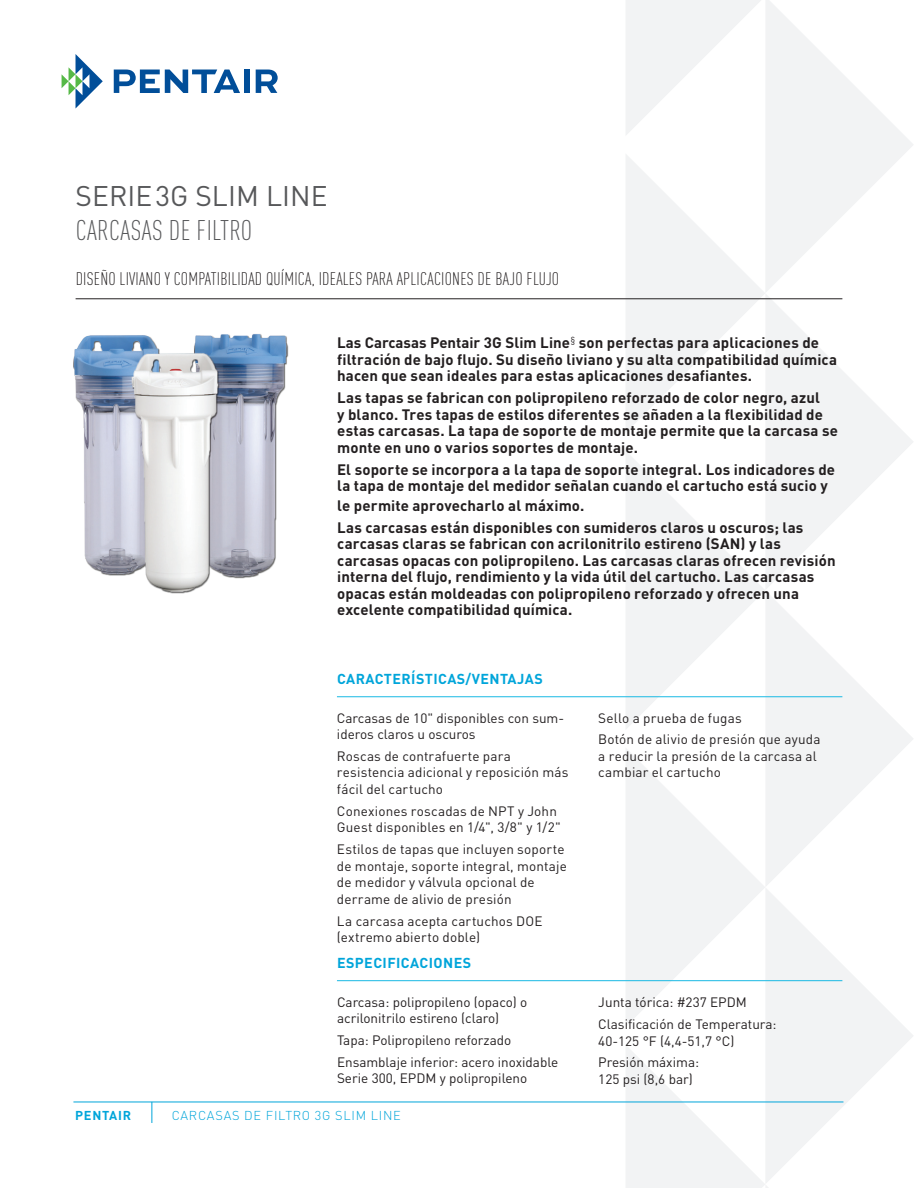
<style>
.page{position:relative;width:918px;height:1188px;background:#fff}
.page>*{position:absolute;margin:0;border:0;box-sizing:border-box;transform-origin:0 0}
.BrandedProductLine_T{font:300 condensed 28.05px "DIN Pro";letter-spacing:.01em;color:#57585a}
.BrandedProductLine_T-2{font:28.05px "DIN Pro";color:#57585a}
.Head-Pentek_product{font:300 condensed 18px "DIN Pro";letter-spacing:.01em;color:#231f20}
.Pentek_-_bold_intro{font:700 15px/16.5px "DIN Pro";letter-spacing:.01em;color:#231f20}
.Body{font:700 15px/16.5px "DIN Pro";letter-spacing:.01em;color:#231f20}
.Pentek_blue_cap_head{font:700 14.25px "DIN Pro";letter-spacing:.03em;color:#00a5da}
.Sub_Blue{font:13.5px/16.5px "DIN Pro";letter-spacing:.01em;color:#231f20}
.Material_Constrction{font:13.5px/16.5px "DIN Pro";color:#231f20}
.Pentek_Features_Bene{font:13.5px/16.5px "DIN Pro";color:#231f20}
.C_Descriptor_InfoLin{font:300 12.75px "DIN Pro";letter-spacing:.06em;color:#00a5da}
.C_SolutionsPlatform{font:700 12.75px "DIN Pro";letter-spacing:.06em;color:#00a5da}
</style>
<div class="page">
<svg style="left:626px;top:0;width:287px;height:153px"></svg>
<svg style="left:626px;top:153px;width:287px;height:297px"></svg>
<svg style="left:626px;top:450px;width:287px;height:297px"></svg>
<svg style="left:626px;top:747px;width:287px;height:433px"></svg>
<svg style="left:626px;top:1044px;width:143px;height:144px"></svg>
<hr style="left:73px;top:1102px;width:770px;height:1px;background:#00a5da">
<svg style="left:62px;top:54px;width:41px;height:55px"></svg>
<svg style="left:114px;top:70px;width:126px;height:23px"></svg>
<div style="left:244px;top:70px;width:5px;height:23px;background:#014e99"></div>
<svg style="left:256px;top:70px;width:22px;height:23px"></svg>
<hr style="left:76px;top:298px;width:766px;height:1px;background:#231f20">
<svg style="left:152px;top:1102px;width:1px;height:21px"></svg>
<img style="left:73px;top:334px;width:216px;height:260px">
<hr style="left:337px;top:696px;width:505px;height:1px;background:#19b9e4">
<hr style="left:337px;top:980px;width:505px;height:1px;background:#19b9e4">
<p class="BrandedProductLine_T-2" style="left:76px;top:174px;width:253px">SERIE3G SLIM LINE</p>
<p class="BrandedProductLine_T" style="left:76px;top:210px;width:178px">CARCASAS DE FILTRO</p>
<p class="Head-Pentek_product" style="left:76px;top:266px;width:485px">DISEÑO LIVIANO Y COMPATIBILIDAD QUÍMICA, IDEALES PARA APLICACIONES DE BAJO FLUJO</p>
<p class="Pentek_-_bold_intro" style="left:337px;top:333px;width:501px">Las Carcasas Pentair 3G Slim Line<sup>§</sup> son perfectas para aplicaciones de filtración de bajo flujo. Su diseño liviano y su alta compatibilidad química hacen que sean ideales para estas aplicaciones desafiantes.</p>
<p class="Body" style="left:337px;top:388px;width:502px">Las tapas se fabrican con polipropileno reforzado de color negro, azul<br>y blanco. Tres tapas de estilos diferentes se añaden a la flexibilidad de estas carcasas. La tapa de soporte de montaje permite que la carcasa se monte en uno o varios soportes de montaje.</p>
<p class="Body" style="left:337px;top:459px;width:499px">El soporte se incorpora a la tapa de soporte integral. Los indicadores de la tapa de montaje del medidor señalan cuando el cartucho está sucio y</p>
<p class="Body" style="left:337px;top:495px;width:249px">le permite aprovecharlo al máximo.</p>
<p class="Pentek_-_bold_intro" style="left:337px;top:517px;width:500px">Las carcasas están disponibles con sumideros claros u oscuros; las carcasas claras se fabrican con acrilonitrilo estireno (SAN) y las carcasas opacas con polipropileno. Las carcasas claras ofrecen revisión interna del flujo, rendimiento y la vida útil del cartucho. Las carcasas opacas están moldeadas con polipropileno reforzado y ofrecen una excelente compatibilidad química.</p>
<p class="Pentek_blue_cap_head" style="left:337px;top:667px;width:207px">CARACTERÍSTICAS/VENTAJAS</p>
<p class="Pentek_Features_Bene" style="left:337px;top:708px;width:229px">Carcasas de 10" disponibles con sum&shy;ideros claros u oscuros</p>
<p class="Sub_Blue" style="left:337px;top:747px;width:233px">Roscas de contrafuerte para resistencia adicional y reposición más fácil del cartucho</p>
<p class="Sub_Blue" style="left:337px;top:801px;width:225px">Conexiones roscadas de NPT y John<br>Guest disponibles en 1/4", 3/8" y 1/2"</p>
<p class="Sub_Blue" style="left:337px;top:840px;width:231px">Estilos de tapas que incluyen soporte de montaje, soporte integral, montaje de medidor y válvula opcional de derrame de alivio de presión</p>
<p class="Sub_Blue" style="left:337px;top:911px;width:207px">La carcasa acepta cartuchos DOE (extremo abierto doble)</p>
<p class="Pentek_blue_cap_head" style="left:337px;top:951px;width:136px">ESPECIFICACIONES</p>
<p class="Material_Constrction" style="left:337px;top:993px;width:192px">Carcasa: polipropileno (opaco) o acrilonitrilo estireno (claro)</p>
<p class="Material_Constrction" style="left:337px;top:1031px;width:176px">Tapa: Polipropileno reforzado</p>
<p class="Material_Constrction" style="left:337px;top:1052px;width:223px">Ensamblaje inferior: acero inoxidable<br>Serie 300, EPDM y polipropileno</p>
<p class="C_SolutionsPlatform" style="left:75px;top:1105px;width:58px">PENTAIR</p>
<p class="C_Descriptor_InfoLin" style="left:172px;top:1106px;width:231px">CARCASAS DE FILTRO 3G SLIM LINE</p>
<p class="Sub_Blue" style="left:598px;top:708px;width:145px">Sello a prueba de fugas</p>
<p class="Sub_Blue" style="left:598px;top:730px;width:224px">Botón de alivio de presión que ayuda a reducir la presión de la carcasa al cambiar el cartucho</p>
<p class="Material_Constrction" style="left:598px;top:993px;width:150px">Junta tórica: #237 EPDM</p>
<p class="Material_Constrction" style="left:598px;top:1015px;width:180px">Clasificación de Temperatura:<br>40-125 °F (4,4-51,7 °C)</p>
<p class="Material_Constrction" style="left:598px;top:1053px;width:102px">Presión máxima:<br>125 psi (8,6 bar)</p>
</div>
